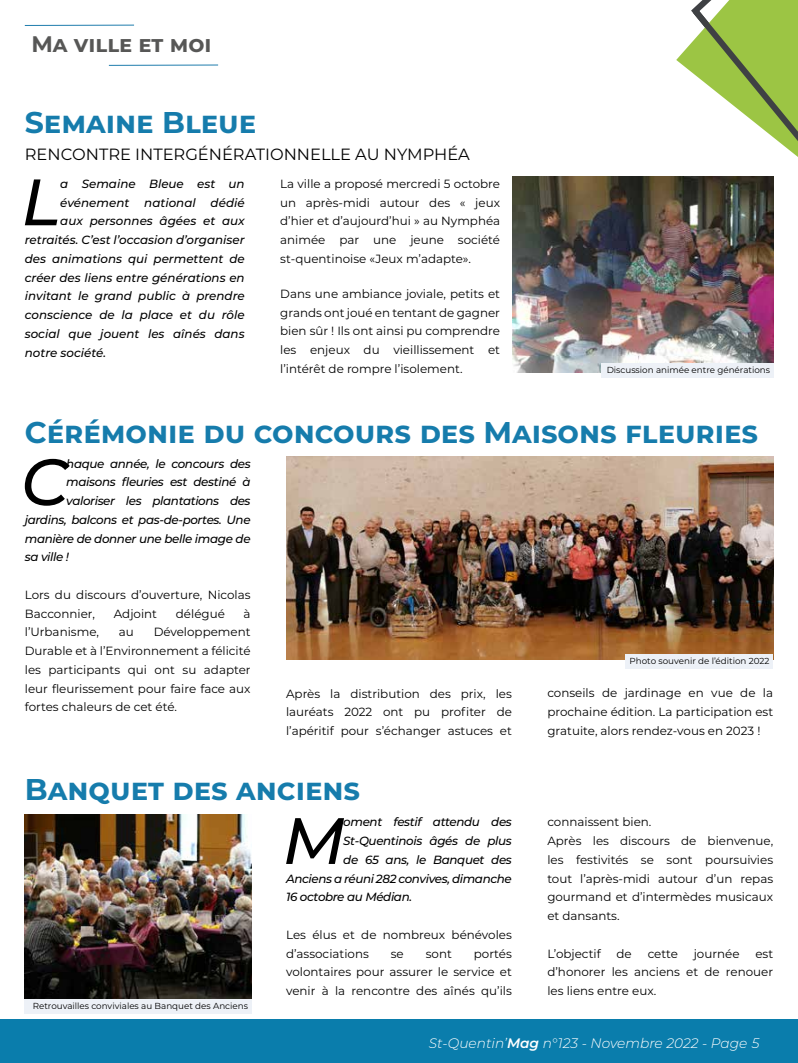
<style>
.page{position:relative;width:798px;height:1063px;background:#fff}
.page>*{position:absolute;margin:0;border:0;box-sizing:border-box;transform-origin:0 0}
.t1{font:italic 500 65.5px "Montserrat";color:#000}
.t2{font:700 30px "Montserrat";color:#167cac}
.t3{font:700 22.5px "Montserrat";color:#575756}
.t4{font:16.25px "Montserrat";color:#000}
.t5{font:italic 300 13.75px "Montserrat";color:#fff}
.t6{font:11.88px/18.8px "Montserrat";color:#000;text-align:justify}
.t7{font:italic 500 11.88px "Montserrat";letter-spacing:-.02em;color:#000}
.t8{font:italic 500 11.88px "Montserrat";color:#000}
.t9{font:8.75px "Montserrat";color:#000}
.s1{font-weight:600}
</style>
<div class="page">
<div style="left:0;top:1020px;width:797px;height:43px;background:#0a7dac"></div>
<svg style="left:676px;top:0;width:121px;height:191px"></svg>
<hr style="left:25px;top:25px;width:109px;height:1px;background:#1e7cac">
<hr style="left:109px;top:65px;width:109px;height:1px;background:#1e7cac">
<img style="left:286px;top:456px;width:486px;height:204px">
<div style="left:625px;top:655px;width:147px;height:14px;background:#edf1f7"></div>
<img style="left:512px;top:176px;width:260px;height:196px">
<div style="left:601px;top:363px;width:171px;height:14px;background:#edf1f7"></div>
<img style="left:25px;top:815px;width:227px;height:184px">
<div style="left:25px;top:999px;width:227px;height:14px;background:#edf1f7"></div>
<h3 class="t3" style="left:31px;top:28px;width:182px">Ma ville et moi</h3>
<h2 class="t2" style="left:25px;top:100px;width:233px">Semaine Bleue</h2>
<h3 class="t4" style="left:25px;top:143px;width:446px">RENCONTRE INTERGÉNÉRATIONNELLE AU NYMPHÉA</h3>
<h1 class="t1" style="left:21px;top:156px;width:40px">L</h1>
<p class="t8" style="left:60px;top:175px;width:186px">a Semaine Bleue est un</p>
<p class="t6" style="left:280px;top:174px;width:221px">La ville a proposé mercredi 5 octobre un après-midi autour des « jeux d’hier et d’aujourd’hui » au Nymphéa animée par une jeune société st-quentinoise «Jeux m’adapte».</p>
<p class="t6" style="left:280px;top:284px;width:221px">Dans une ambiance joviale, petits et grands ont joué en tentant de gagner bien sûr ! Ils ont ainsi pu comprendre les enjeux du vieillissement et l’intérêt de rompre l’isolement.</p>
<p class="t8" style="left:60px;top:194px;width:186px">événement national dédié</p>
<p class="t8" style="left:60px;top:213px;width:186px">aux personnes âgées et aux</p>
<p class="t8" style="left:25px;top:232px;width:221px">retraités. C’est l’occasion d’organiser</p>
<p class="t8" style="left:25px;top:250px;width:221px">des animations qui permettent de</p>
<p class="t8" style="left:25px;top:269px;width:221px">créer des liens entre générations en</p>
<p class="t8" style="left:25px;top:288px;width:221px">invitant le grand public à prendre</p>
<p class="t8" style="left:25px;top:307px;width:221px">conscience de la place et du rôle</p>
<p class="t8" style="left:25px;top:325px;width:221px">social que jouent les aînés dans</p>
<p class="t8" style="left:25px;top:344px;width:83px">notre société.</p>
<p class="t9" style="left:606px;top:364px;width:165px">Discussion animée entre générations</p>
<h2 class="t2" style="left:25px;top:410px;width:734px">Cérémonie du concours des Maisons fleuries</h2>
<h1 class="t1" style="left:21px;top:436px;width:49px">C</h1>
<p class="t7" style="left:66px;top:455px;width:186px">haque année, le concours des</p>
<p class="t7" style="left:66px;top:474px;width:186px">maisons fleuries est destiné à</p>
<p class="t7" style="left:66px;top:493px;width:186px">valoriser les plantations des</p>
<p class="t7" style="left:25px;top:511px;width:227px">jardins, balcons et pas-de-portes. Une</p>
<p class="t7" style="left:25px;top:530px;width:227px">manière de donner une belle image de</p>
<p class="t7" style="left:25px;top:549px;width:46px">sa ville !</p>
<p class="t6" style="left:25px;top:585px;width:227px">Lors du discours d’ouverture, Nicolas<br>Bacconnier,</p>
<p class="t6" style="left:114px;top:604px;width:45px">Adjoint</p>
<p class="t6" style="left:176px;top:604px;width:50px">délégué</p>
<p class="t6" style="left:243px;top:604px;width:9px">à</p>
<p class="t6" style="left:25px;top:622px;width:76px">l’Urbanisme,</p>
<p class="t6" style="left:119px;top:622px;width:16px">au</p>
<p class="t6" style="left:25px;top:622px;width:227px;text-indent:129px">Développement Durable et à l’Environnement a félicité les participants qui ont su adapter leur fleurissement pour faire face aux fortes chaleurs de cet été.</p>
<p class="t9" style="left:629px;top:655px;width:141px">Photo souvenir de l’édition 2022</p>
<p class="t6" style="left:286px;top:684px;width:227px">Après la distribution des prix, les lauréats 2022 ont pu profiter de l’apéritif pour s’échanger astuces et</p>
<p class="t6" style="left:547px;top:683px;width:227px">conseils de jardinage en vue de la prochaine édition. La participation est gratuite, alors rendez-vous en 2023 !</p>
<h2 class="t2" style="left:25px;top:767px;width:336px">Banquet des anciens</h2>
<h1 class="t1" style="left:282px;top:795px;width:64px">M</h1>
<p class="t7" style="left:343px;top:814px;width:170px">oment festif attendu des</p>
<p class="t7" style="left:343px;top:833px;width:170px">St-Quentinois âgés de plus</p>
<p class="t7" style="left:343px;top:851px;width:170px">de 65 ans, le Banquet des</p>
<p class="t7" style="left:286px;top:870px;width:227px">Anciens a réuni 282 convives, dimanche</p>
<p class="t7" style="left:286px;top:889px;width:127px">16 octobre au Médian.</p>
<p class="t6" style="left:286px;top:925px;width:227px">Les élus et de nombreux bénévoles d’associations</p>
<p class="t6" style="left:286px;top:944px;width:227px;text-indent:188px">portés volontaires pour assurer le service et venir à la rencontre des aînés qu’ils</p>
<p class="t6" style="left:390px;top:944px;width:14px">se</p>
<p class="t6" style="left:425px;top:944px;width:28px">sont</p>
<p class="t9" style="left:33px;top:1000px;width:217px">Retrouvailles conviviales au Banquet des Anciens</p>
<p class="t6" style="left:547px;top:812px;width:227px;text-align:left">connaissent bien.<br>Après les discours de bienvenue, les festivités se sont poursuivies tout l’après-midi autour d’un repas gourmand et d’intermèdes musicaux et dansants.</p>
<p class="t6" style="left:547px;top:944px;width:55px">L’objectif</p>
<p class="t6" style="left:616px;top:944px;width:17px">de</p>
<p class="t6" style="left:647px;top:944px;width:32px">cette</p>
<p class="t6" style="left:693px;top:944px;width:47px">journée</p>
<p class="t6" style="left:547px;top:944px;width:227px;text-indent:208px">est d’honorer les anciens et de renouer les liens entre eux.</p>
<p class="t5" style="left:428px;top:1034px;width:332px">St-Quentin’<span class="s1">Mag</span> n°123 - Novembre 2022 - Page 5</p>
</div>
